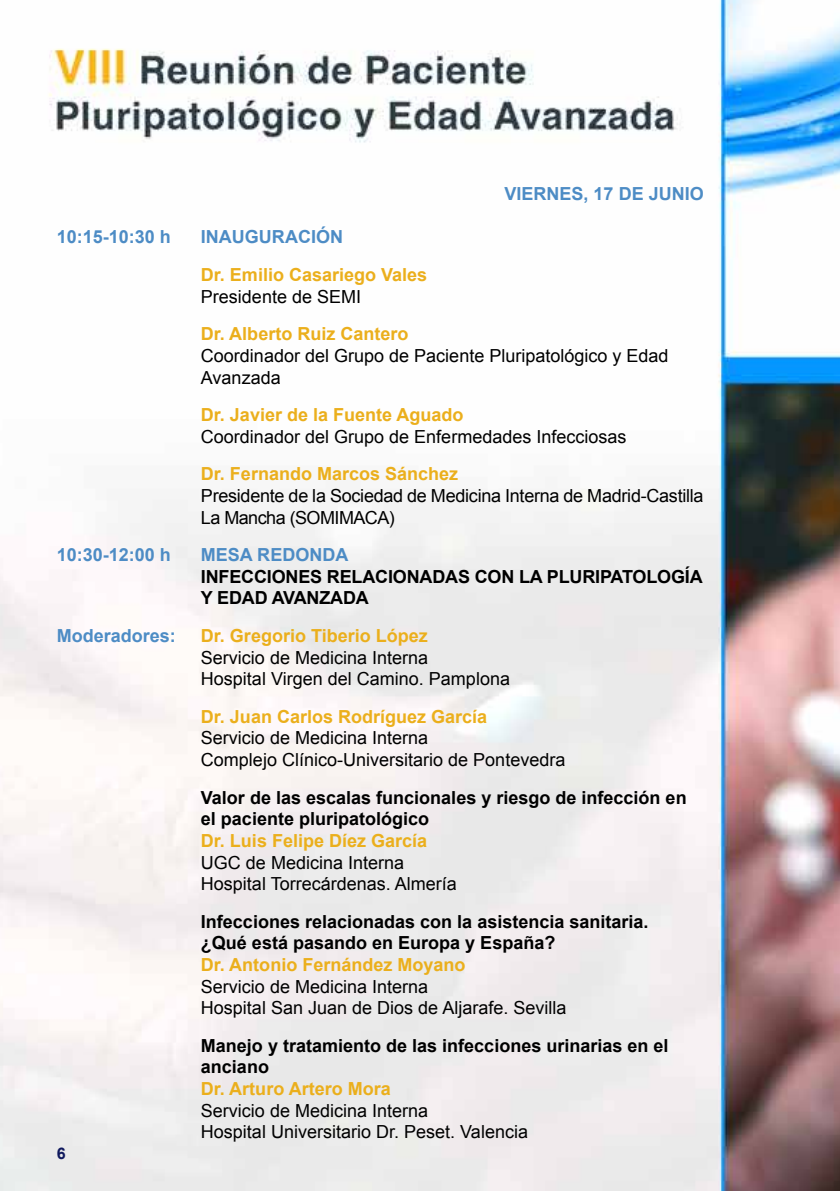
<style>
.page{position:relative;width:840px;height:1191px;background:#fff}
.page>*{position:absolute;margin:0;border:0;box-sizing:border-box;transform-origin:0 0}
.t1{font:18px/21.6px "Arial";color:#000}
.t2{font:700 18px/21.6px "Arial";color:#000}
.t3{font:700 18px "Arial";color:#ebaf1c}
.t4{font:700 18px "Arial";color:#4d8cc5}
.t5{font:700 16px "Arial";color:#0f185d}
</style>
<div class="page">
<img style="left:0;top:0;width:839px;height:1191px">
<p class="t4" style="left:504px;top:182px;width:201px">VIERNES, 17 DE JUNIO</p>
<p class="t4" style="left:57px;top:225px;width:116px">10:15-10:30 h</p>
<p class="t4" style="left:201px;top:225px;width:143px">INAUGURACIÓN</p>
<p class="t3" style="left:201px;top:263px;width:228px">Dr. Emilio Casariego Vales</p>
<p class="t1" style="left:201px;top:286px;width:162px">Presidente de SEMI</p>
<p class="t3" style="left:201px;top:322px;width:209px">Dr. Alberto Ruiz Cantero</p>
<p class="t1" style="left:201px;top:345px;width:469px">Coordinador del Grupo de Paciente Pluripatológico y Edad<br>Avanzada</p>
<p class="t3" style="left:201px;top:403px;width:264px">Dr. Javier de la Fuente Aguado</p>
<p class="t1" style="left:201px;top:426px;width:427px">Coordinador del Grupo de Enfermedades Infecciosas</p>
<p class="t3" style="left:201px;top:462px;width:259px">Dr. Fernando Marcos Sánchez</p>
<p class="t1" style="left:201px;top:485px;width:504px">Presidente de la Sociedad de Medicina Interna de Madrid-Castilla<br>La Mancha (SOMIMACA)</p>
<p class="t4" style="left:57px;top:543px;width:116px">10:30-12:00 h</p>
<p class="t4" style="left:201px;top:543px;width:28px">Mesa</p>
<p class="t4" style="left:257px;top:543px;width:92px">REDONDA</p>
<p class="t2" style="left:201px;top:566px;width:503px">INFECCIONES RELACIONADAS CON LA PLURIPATOLOGÍA<br>Y EDAD AVANZADA</p>
<p class="t4" style="left:57px;top:623px;width:121px">Moderadores:</p>
<p class="t3" style="left:201px;top:623px;width:228px">Dr. Gregorio Tiberio López</p>
<p class="t1" style="left:201px;top:646px;width:310px">Servicio de Medicina Interna<br>Hospital Virgen del Camino. Pamplona</p>
<p class="t3" style="left:201px;top:704px;width:288px">Dr. Juan Carlos Rodríguez García</p>
<p class="t1" style="left:201px;top:727px;width:366px">Servicio de Medicina Interna<br>Complejo Clínico-Universitario de Pontevedra</p>
<p class="t2" style="left:201px;top:787px;width:487px">Valor de las escalas funcionales y riesgo de infección en el paciente pluripatológico</p>
<p class="t3" style="left:201px;top:828px;width:228px">Dr. Luis Felipe Díez García</p>
<p class="t1" style="left:201px;top:851px;width:257px">UGC de Medicina Interna<br>Hospital Torrecárdenas. Almería</p>
<p class="t2" style="left:201px;top:911px;width:449px">Infecciones relacionadas con la asistencia sanitaria. ¿Qué está pasando en Europa y España?</p>
<p class="t3" style="left:201px;top:952px;width:266px">Dr. Antonio Fernández Moyano</p>
<p class="t1" style="left:201px;top:975px;width:367px">Servicio de Medicina Interna<br>Hospital San Juan de Dios de Aljarafe. Sevilla</p>
<p class="t2" style="left:201px;top:1035px;width:469px">Manejo y tratamiento de las infecciones urinarias en el anciano</p>
<p class="t3" style="left:201px;top:1076px;width:191px">Dr. Arturo Artero Mora</p>
<p class="t1" style="left:201px;top:1099px;width:328px">Servicio de Medicina Interna<br>Hospital Universitario Dr. Peset. Valencia</p>
<p class="t5" style="left:57px;top:1142px;width:10px">6</p>
</div>
